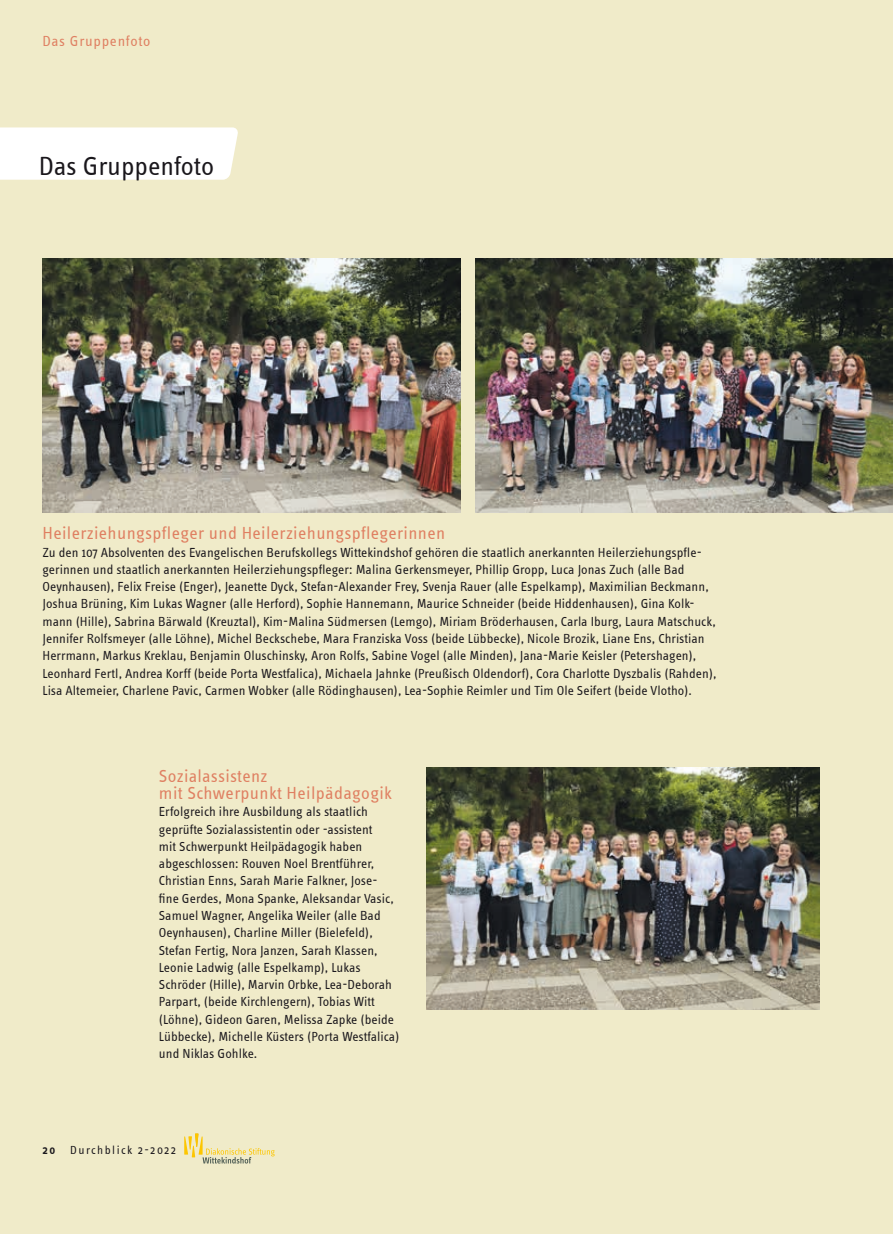
<style>
.page{position:relative;width:893px;height:1234px;background:#fff}
.page>*{position:absolute;margin:0;border:0;box-sizing:border-box;transform-origin:0 0}
.t1{font:27px "Info Text";color:#1a171c}
.t2{font:18px/17.2px "Info Text";letter-spacing:.02em;color:#df7f61}
.t3{font:15px "Info Text";letter-spacing:.05em;color:#df7f61}
.t4{font:13.5px/17.2px "Info Text";letter-spacing:.005em;color:#1a171c}
.t5{font:12px "Info Text";letter-spacing:.12em;color:#1a171c}
.s1{font-weight:600}
</style>
<div class="page">
<div style="left:0;top:0;width:893px;height:1233px;background:#f0ebc9"></div>
<img style="left:43px;top:258px;width:417px;height:254px">
<img style="left:475px;top:258px;width:418px;height:254px">
<svg style="left:184px;top:1133px;width:91px;height:30px"></svg>
<div style="left:0;top:127px;width:238px;height:53px;background:#fff"></div>
<img style="left:426px;top:767px;width:393px;height:242px">
<p class="t3" style="left:43px;top:33px;width:109px">Das Gruppenfoto</p>
<h1 class="t1" style="left:39px;top:152px;width:177px">Das Gruppenfoto</h1>
<h2 class="t2" style="left:43px;top:524px;width:404px">Heilerziehungspfleger und Heilerziehungspflegerinnen</h2>
<p class="t4" style="left:43px;top:543px;width:675px">Zu den 107 Absolventen des Evangelischen Berufskollegs Wittekindshof gehören die staatlich anerkannten Heilerziehungspfle&shy;gerinnen und staatlich anerkannten Heilerziehungspfleger: Malina Gerkensmeyer, Phillip Gropp, Luca Jonas Zuch (alle Bad Oeynhausen), Felix Freise (Enger), Jeanette Dyck, Stefan-Alexander Frey, Svenja Rauer (alle Espelkamp), Maximilian Beckmann, Joshua Brüning, Kim Lukas Wagner (alle Herford), Sophie Hannemann, Maurice Schneider (beide Hiddenhausen), Gina Kolk&shy;mann (Hille), Sabrina Bärwald (Kreuztal), Kim-Malina Südmersen (Lemgo), Miriam Bröderhausen, Carla Iburg, Laura Matschuck, Jennifer Rolfsmeyer (alle Löhne), Michel Beckschebe, Mara Franziska Voss (beide Lübbecke), Nicole Brozik, Liane Ens, Christian Herrmann, Markus Kreklau, Benjamin Oluschinsky, Aron Rolfs, Sabine Vogel (alle Minden), Jana-Marie Keisler (Petershagen), Leonhard Fertl, Andrea Korff (beide Porta Westfalica), Michaela Jahnke (Preußisch Oldendorf), Cora Charlotte Dyszbalis (Rahden), Lisa Altemeier, Charlene Pavic, Carmen Wobker (alle Rödinghausen), Lea-Sophie Reimler und Tim Ole Seifert (beide Vlotho).</p>
<h2 class="t2" style="left:159px;top:767px;width:235px">Sozialassistenz<br>mit Schwerpunkt Heilpädagogik</h2>
<p class="t4" style="left:159px;top:803px;width:242px">Erfolgreich ihre Ausbildung als staatlich geprüfte Sozialassistentin oder -assistent<br>mit Schwerpunkt Heilpädagogik haben abgeschlossen: Rouven Noel Brentführer, Christian Enns, Sarah Marie Falkner, Jose&shy;fine Gerdes, Mona Spanke, Aleksandar Vasic, Samuel Wagner, Angelika Weiler (alle Bad Oeynhausen), Charline Miller (Bielefeld), Stefan Fertig, Nora Janzen, Sarah Klassen, Leonie Ladwig (alle Espelkamp), Lukas Schröder (Hille), Marvin Orbke, Lea-Deborah Parpart, (beide Kirchlengern), Tobias Witt (Löhne), Gideon Garen, Melissa Zapke (beide Lübbecke), Michelle Küsters (Porta Westfalica) und Niklas Gohlke.</p>
<p class="t5" style="left:43px;top:1143px;width:135px"><span class="s1">20</span> Durchblick 2-2022</p>
</div>
